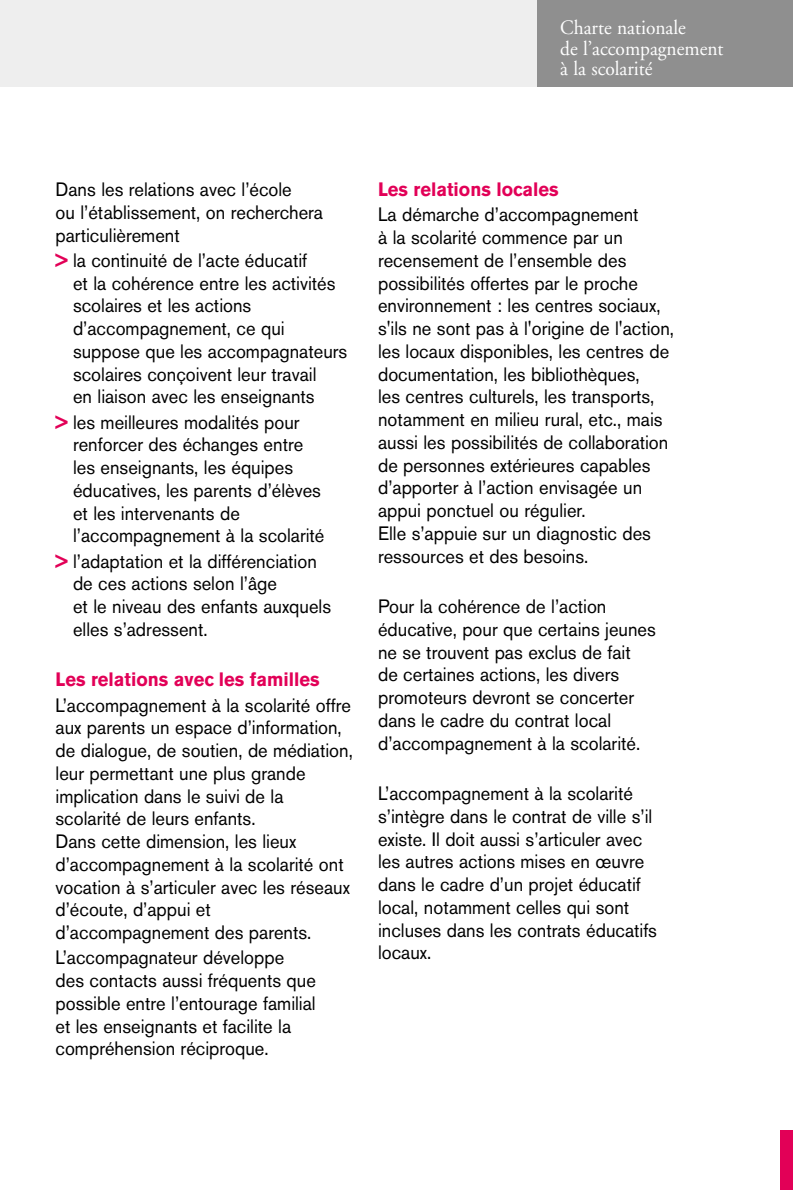
<style>
.page{position:relative;width:793px;height:1190px;background:#fff}
.page>*{position:absolute;margin:0;border:0;box-sizing:border-box;transform-origin:0 0}
.t1{font:20.47px/20.5px "Adobe Garamond";color:#fff;scale:.95 1}
.t2{font:19.25px/22.8px "Akzidenz Grotesk BE";color:#000;scale:.95 1}
.t3{font:700 19.25px "Akzidenz Grotesk BE";color:#e20057;scale:.95 1}
.s1{font-weight:700;color:#e20057}
</style>
<div class="page">
<div style="left:1px;top:0;width:792px;height:87px;background:#eee"></div>
<div style="left:780px;top:1130px;width:13px;height:59px;background:#e20057"></div>
<div style="left:537px;top:0;width:256px;height:87px;background:#8f8f8f"></div>
<p class="t1" style="left:560px;top:19px;width:173px">Charte nationale<br>de l’accompagnement à la scolarité</p>
<p class="t2" style="left:56px;top:180px;width:283px">Dans les relations avec l’école<br>ou l’établissement, on recherchera particulièrement</p>
<p class="t2" style="left:73px;top:251px;width:290px;text-indent:-18px"><span class="s1">&gt;</span> la continuité de l’acte éducatif<br>et la cohérence entre les activités scolaires et les actions d’accompagnement, ce qui suppose que les accompagnateurs scolaires conçoivent leur travail<br>en liaison avec les enseignants</p>
<p class="t2" style="left:73px;top:413px;width:266px;text-indent:-17px"><span class="s1">&gt;</span> les meilleures modalités pour renforcer des échanges entre les enseignants, les équipes éducatives, les parents d’élèves et les intervenants de l’accompagnement à la scolarité</p>
<p class="t2" style="left:73px;top:552px;width:273px;text-indent:-17px"><span class="s1">&gt;</span> l’adaptation et la différenciation de ces actions selon l’âge<br>et le niveau des enfants auxquels elles s’adressent.</p>
<p class="t3" style="left:56px;top:673px;width:279px">Les relations avec les familles</p>
<p class="t2" style="left:56px;top:695px;width:314px">L’accompagnement à la scolarité offre aux parents un espace d’information, de dialogue, de soutien, de médiation, leur permettant une plus grande implication dans le suivi de la scolarité de leurs enfants.<br>Dans cette dimension, les lieux d’accompagnement à la scolarité ont vocation à s’articuler avec les réseaux d’écoute, d’appui et d’accompagnement des parents.</p>
<p class="t2" style="left:56px;top:948px;width:275px">L’accompagnateur développe des contacts aussi fréquents que possible entre l’entourage familial et les enseignants et facilite la compréhension réciproque.</p>
<p class="t3" style="left:378px;top:183px;width:191px">Les relations locales</p>
<p class="t2" style="left:378px;top:205px;width:313px">La démarche d’accompagnement<br>à la scolarité commence par un recensement de l’ensemble des possibilités offertes par le proche environnement : les centres sociaux, s'ils ne sont pas à l'origine de l'action, les locaux disponibles, les centres de documentation, les bibliothèques,<br>les centres culturels, les transports, notamment en milieu rural, etc., mais aussi les possibilités de collaboration de personnes extérieures capables d’apporter à l’action envisagée un appui ponctuel ou régulier.<br>Elle s’appuie sur un diagnostic des ressources et des besoins.</p>
<p class="t2" style="left:378px;top:597px;width:294px">Pour la cohérence de l’action éducative, pour que certains jeunes ne se trouvent pas exclus de fait<br>de certaines actions, les divers promoteurs devront se concerter dans le cadre du contrat local d’accompagnement à la scolarité.</p>
<p class="t2" style="left:378px;top:784px;width:295px">L’accompagnement à la scolarité s’intègre dans le contrat de ville s’il existe. Il doit aussi s’articuler avec les autres actions mises en œuvre dans le cadre d’un projet éducatif local, notamment celles qui sont incluses dans les contrats éducatifs locaux.</p>
</div>
